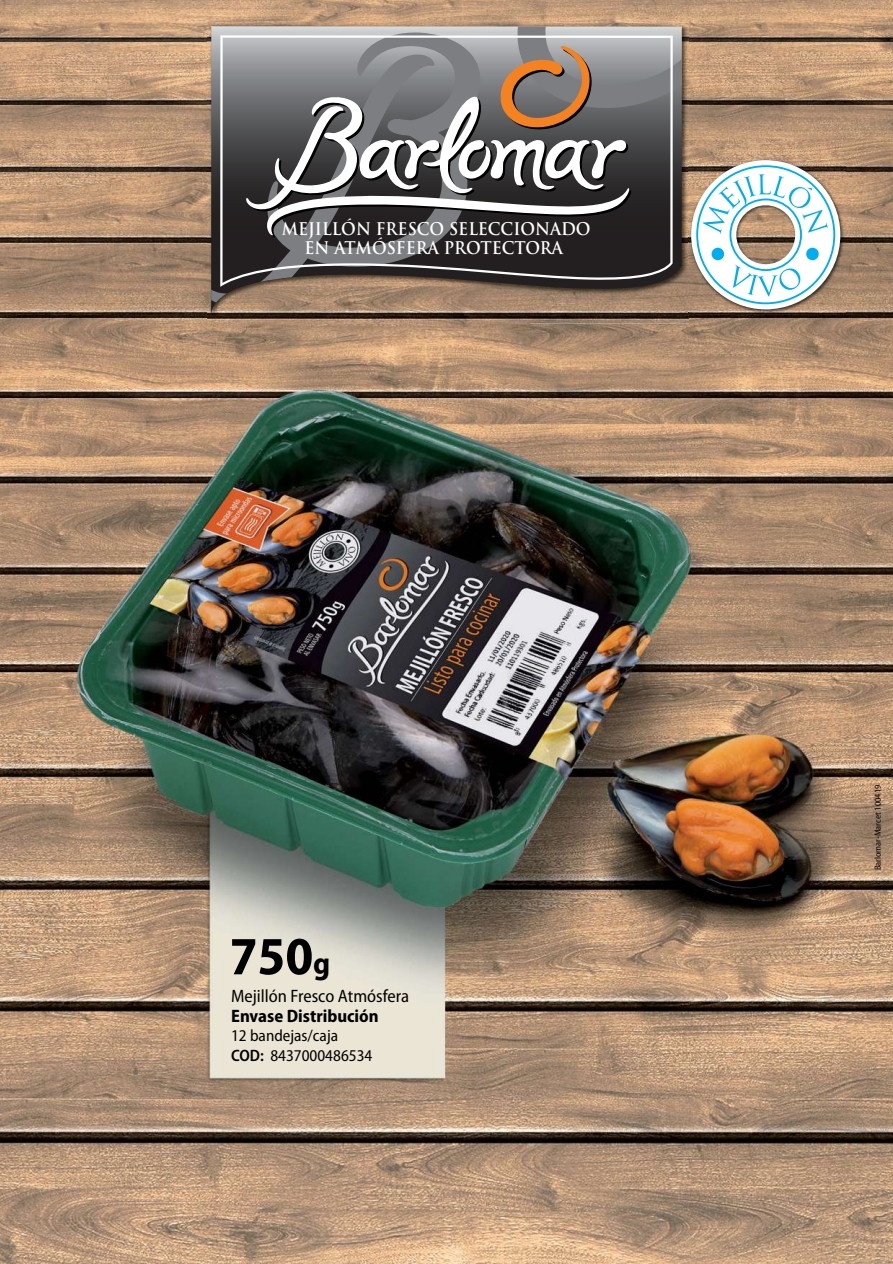
<style>
.page{position:relative;width:893px;height:1264px;background:#fff}
.page>*{position:absolute;margin:0;border:0;box-sizing:border-box;transform-origin:0 0}
.t1{font:700 semi-condensed 54px "Myriad Pro";color:#000}
.t2{font:semi-condensed 18px "Myriad Pro";color:#000}
.t3{font:700 semi-condensed 18px "Myriad Pro";color:#000}
.t4{font:700 17.1px/19.4px "Trajan";color:#fff;text-align:center;scale:.93 1}
.t5{font:semi-condensed 16.5px/19.5px "Myriad Pro";color:#000}
.t6{font:semi-condensed 9px "Myriad Pro";color:#000}
.s1{font-size:31.5px}
.s2{font-weight:600}
</style>
<div class="page">
<img style="left:0;top:0;width:893px;height:1263px">
<img style="left:689px;top:157px;width:156px;height:157px">
<svg style="left:691px;top:160px;width:149px;height:149px"></svg>
<img style="left:208px;top:23px;width:481px;height:300px">
<svg style="left:211px;top:302px;width:470px;height:14px;background:#917761"></svg>
<svg style="left:211px;top:26px;width:470px;height:276px;background:#94887d"></svg>
<svg style="left:220px;top:35px;width:452px;height:252px;background:#5c5959"></svg>
<svg style="left:245px;top:46px;width:386px;height:191px;background:#777473"></svg>
<p class="t4" style="left:282px;top:219px;width:334px">MEJILLÓN FRESCO SELECCIONADO<br>EN ATMÓSFERA PROTECTORA</p>
<h1 class="t1" style="left:230px;top:925px;width:102px">750<span class="s1">g</span></h1>
<p class="t2" style="left:231px;top:986px;width:180px">Mejillón Fresco Atmósfera</p>
<p class="t3" style="left:231px;top:1005px;width:149px">Envase Distribución</p>
<p class="t5" style="left:231px;top:1026px;width:143px">12 bandejas/caja<br><span class="s2">COD:</span> 8437000486534</p>
<p class="t6" style="left:872px;top:870px;width:87px;rotate:-90deg">Barlomar-Marcet 100419</p>
</div>
